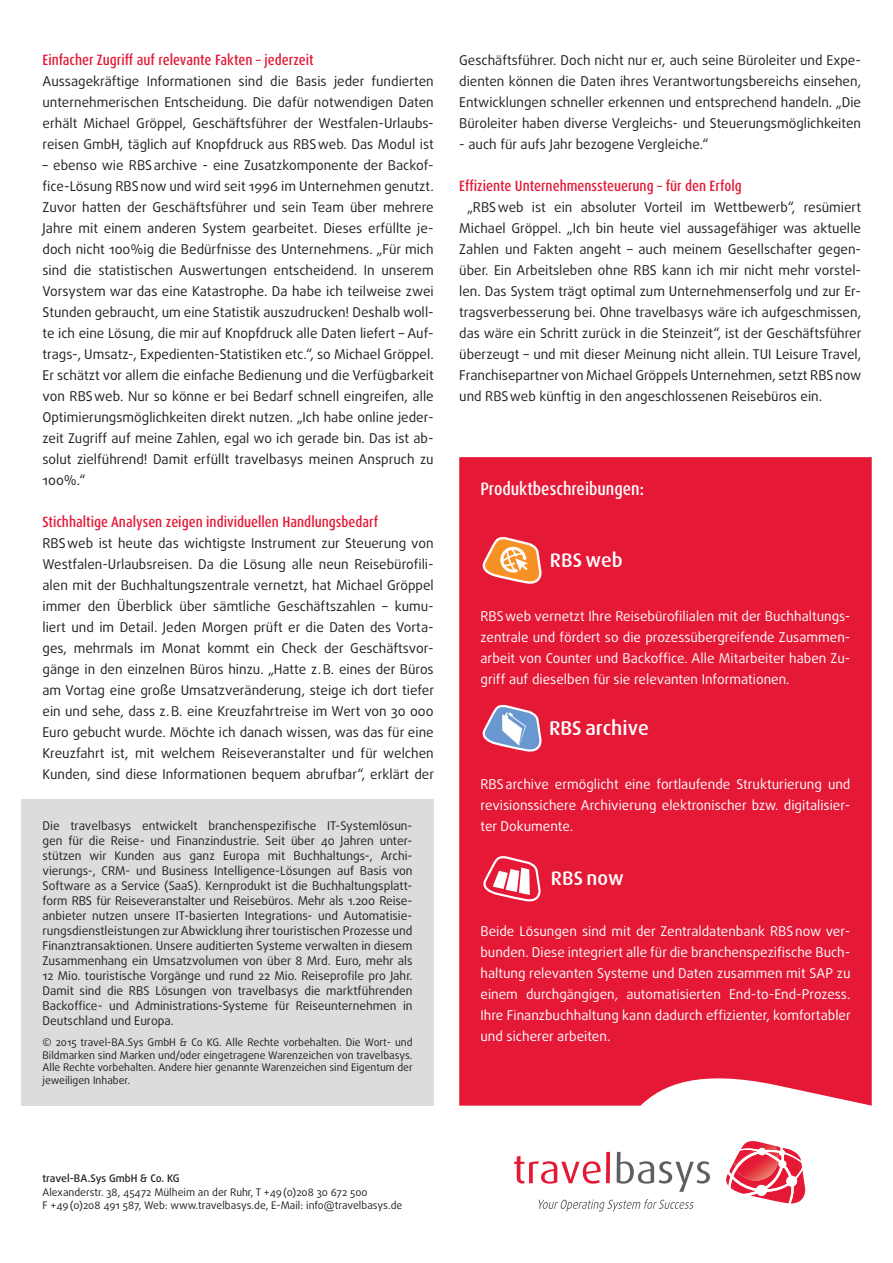
<style>
.page{position:relative;width:893px;height:1263px;background:#fff}
.page>*{position:absolute;margin:0;border:0;box-sizing:border-box;transform-origin:0 0}
.t1{font:500 20.25px "Dax";color:#fff}
.t2{font:500 19.8px "Dax";color:#fff}
.t3{font:500 condensed 18px "Dax OT";color:#fff}
.t4{font:500 condensed 15px "Dax OT";color:#e51836}
.t5{font:13.5px/21px "Daxline OT";color:#231f20;text-align:justify}
.t6{font:13.5px/21px "Daxline OT";color:#fff;text-align:justify}
.t7{font:12px/15px "Daxline OT";color:#231f20;text-align:justify}
.t8{font:10.5px/12.6px "Daxline OT";color:#231f20}
.t9{font:500 10.5px "Daxline OT";letter-spacing:-.005em;color:#231f20}
</style>
<div class="page">
<div style="left:21px;top:799px;width:413px;height:307px;background:#dbdcde"></div>
<div style="left:459px;top:457px;width:413px;height:649px;background:#e51836"></div>
<svg style="left:481px;top:536px;width:62px;height:68px;background:#ee6651"></svg>
<svg style="left:481px;top:704px;width:62px;height:66px;background:#c16a8b"></svg>
<svg style="left:482px;top:855px;width:60px;height:65px"></svg>
<svg style="left:539px;top:1199px;width:155px;height:12px"></svg>
<svg style="left:514px;top:1156px;width:87px;height:27px"></svg>
<svg style="left:606px;top:1152px;width:4px;height:31px"></svg>
<svg style="left:617px;top:1152px;width:93px;height:40px"></svg>
<svg style="left:726px;top:1141px;width:80px;height:63px"></svg>
<p class="t4" style="left:43px;top:50px;width:273px">Einfacher Zugriff auf relevante Fakten – jederzeit</p>
<p class="t5" style="left:43px;top:70px;width:393px">Aussagekräftige Informationen sind die Basis jeder fundierten unternehmerischen Entscheidung. Die dafür notwendigen Daten erhält Michael Gröppel, Geschäftsführer der Westfalen-Urlaubs&shy;reisen GmbH, täglich auf Knopfdruck aus RBSweb. Das Modul ist</p>
<p class="t5" style="left:43px;top:154px;width:393px">– ebenso wie RBSarchive - eine Zusatzkomponente der Backof&shy;fice-Lösung RBSnow und wird seit 1996 im Unternehmen genutzt.<br>Zuvor hatten der Geschäftsführer und sein Team über mehrere Jahre mit einem anderen System gearbeitet. Dieses erfüllte je&shy;doch nicht 100%ig die Bedürfnisse des Unternehmens. „Für mich sind die statistischen Auswertungen entscheidend. In unserem Vorsystem war das eine Katastrophe. Da habe ich teilweise zwei Stunden gebraucht, um eine Statistik auszudrucken! Deshalb woll&shy;te ich eine Lösung, die mir auf Knopfdruck alle Daten liefert – Auf&shy;trags-, Umsatz-, Expedienten-Statistiken etc.“, so Michael Gröppel.<br>Er schätzt vor allem die einfache Bedienung und die Verfügbarkeit von RBSweb. Nur so könne er bei Bedarf schnell eingreifen, alle Optimierungsmöglichkeiten direkt nutzen. „Ich habe online jeder&shy;zeit Zugriff auf meine Zahlen, egal wo ich gerade bin. Das ist ab&shy;solut zielführend! Damit erfüllt travelbasys meinen Anspruch zu 100%.“</p>
<p class="t4" style="left:43px;top:512px;width:337px">Stichhaltige Analysen zeigen individuellen Handlungsbedarf</p>
<p class="t5" style="left:43px;top:532px;width:393px">RBSweb ist heute das wichtigste Instrument zur Steuerung von Westfalen-Urlaubsreisen. Da die Lösung alle neun Reisebürofili&shy;alen mit der Buchhaltungszentrale vernetzt, hat Michael Gröppel immer den Überblick über sämtliche Geschäftszahlen – kumu&shy;liert und im Detail. Jeden Morgen prüft er die Daten des Vorta&shy;ges, mehrmals im Monat kommt ein Check der Geschäftsvor&shy;gänge in den einzelnen Büros hinzu. „Hatte z.B. eines der Büros am Vortag eine große Umsatzveränderung, steige ich dort tiefer ein und sehe, dass z.B. eine Kreuzfahrtreise im Wert von 30 000<br>Euro gebucht wurde. Möchte ich danach wissen, was das für eine Kreuzfahrt ist, mit welchem Reiseveranstalter und für welchen Kunden, sind diese Informationen bequem abrufbar“, erklärt der</p>
<p class="t7" style="left:43px;top:818px;width:372px">Die travelbasys entwickelt branchenspezifische IT-Systemlösun&shy;gen für die Reise- und Finanzindustrie. Seit über 40 Jahren unter&shy;stützen wir Kunden aus ganz Europa mit Buchhaltungs-, Archi&shy;vierungs-, CRM- und Business Intelligence-Lösungen auf Basis von Software as a Service (SaaS). Kernprodukt ist die Buchhaltungsplatt&shy;form RBS für Reiseveranstalter und Reisebüros. Mehr als 1.200 Reise&shy;anbieter nutzen unsere IT-basierten Integrations- und Automatisie&shy;rungsdienstleistungen zur Abwicklung ihrer touristischen Prozesse und Finanztransaktionen. Unsere auditierten Systeme verwalten in diesem Zusammenhang ein Umsatzvolumen von über 8 Mrd. Euro, mehr als 12 Mio. touristische Vorgänge und rund 22 Mio. Reiseprofile pro Jahr.<br>Damit sind die RBS Lösungen von travelbasys die marktführenden Backoffice- und Administrations-Systeme für Reiseunternehmen in Deutschland und Europa.</p>
<p class="t8" style="left:43px;top:1036px;width:372px;text-align:justify">© 2015 travel-BA.Sys GmbH &amp; Co KG. Alle Rechte vorbehalten. Die Wort- und Bildmarken sind Marken und/oder eingetragene Warenzeichen von travelbasys.<br>Alle Rechte vorbehalten. Andere hier genannte Warenzeichen sind Eigentum der jeweiligen Inhaber.</p>
<p class="t5" style="left:459px;top:49px;width:403px">Geschäftsführer. Doch nicht nur er, auch seine Büroleiter und Expe&shy;dienten können die Daten ihres Verantwortungsbereichs einsehen, Entwicklungen schneller erkennen und entsprechend handeln. „Die Büroleiter haben diverse Vergleichs- und Steuerungsmöglichkeiten</p>
<p class="t5" style="left:459px;top:133px;width:251px">- auch für aufs Jahr bezogene Vergleiche.“</p>
<p class="t4" style="left:459px;top:176px;width:284px">Effiziente Unternehmenssteuerung – für den Erfolg</p>
<p class="t5" style="left:459px;top:196px;width:404px;text-indent:8px">„RBSweb ist ein absoluter Vorteil im Wettbewerb“, resümiert Michael Gröppel. „Ich bin heute viel aussagefähiger was aktuelle Zahlen und Fakten angeht – auch meinem Gesellschafter gegen&shy;über. Ein Arbeitsleben ohne RBS kann ich mir nicht mehr vorstel&shy;len. Das System trägt optimal zum Unternehmenserfolg und zur Er&shy;tragsverbesserung bei. Ohne travelbasys wäre ich aufgeschmissen, das wäre ein Schritt zurück in die Steinzeit“, ist der Geschäftsführer überzeugt – und mit dieser Meinung nicht allein. TUI Leisure Travel, Franchisepartner von Michael Gröppels Unternehmen, setzt RBSnow und RBSweb künftig in den angeschlossenen Reisebüros ein.</p>
<h3 class="t3" style="left:480px;top:477px;width:165px">Produktbeschreibungen:</h3>
<h2 class="t2" style="left:550px;top:549px;width:75px">RBS web</h2>
<p class="t6" style="left:480px;top:606px;width:371px">RBSweb vernetzt Ihre Reisebürofilialen mit der Buchhaltungs&shy;zentrale und fördert so die prozessübergreifende Zusammen&shy;arbeit von Counter und Backoffice. Alle Mitarbeiter haben Zu&shy;griff auf dieselben für sie relevanten Informationen.</p>
<h1 class="t1" style="left:549px;top:717px;width:101px">RBS archive</h1>
<p class="t6" style="left:480px;top:774px;width:371px">RBSarchive ermöglicht eine fortlaufende Strukturierung und revisionssichere Archivierung elektronischer bzw. digitalisier&shy;ter Dokumente.</p>
<h2 class="t2" style="left:551px;top:867px;width:74px">RBS now</h2>
<p class="t6" style="left:480px;top:921px;width:372px">Beide Lösungen sind mit der Zentraldatenbank RBSnow ver&shy;bunden. Diese integriert alle für die branchenspezifische Buch&shy;haltung relevanten Systeme und Daten zusammen mit SAP zu einem durchgängigen, automatisierten End-to-End-Prozess.<br>Ihre Finanzbuchhaltung kann dadurch effizienter, komfortabler und sicherer arbeiten.</p>
<p class="t9" style="left:43px;top:1171px;width:139px">travel-BA.Sys GmbH &amp; Co. KG</p>
<p class="t8" style="left:43px;top:1185px;width:361px;line-height:13.5px">Alexanderstr. 38, 45472 Mülheim an der Ruhr, T +49(0)208 30 672 500<br>F +49(0)208 491 587, Web: www.travelbasys.de, E-Mail: info@travelbasys.de</p>
</div>
